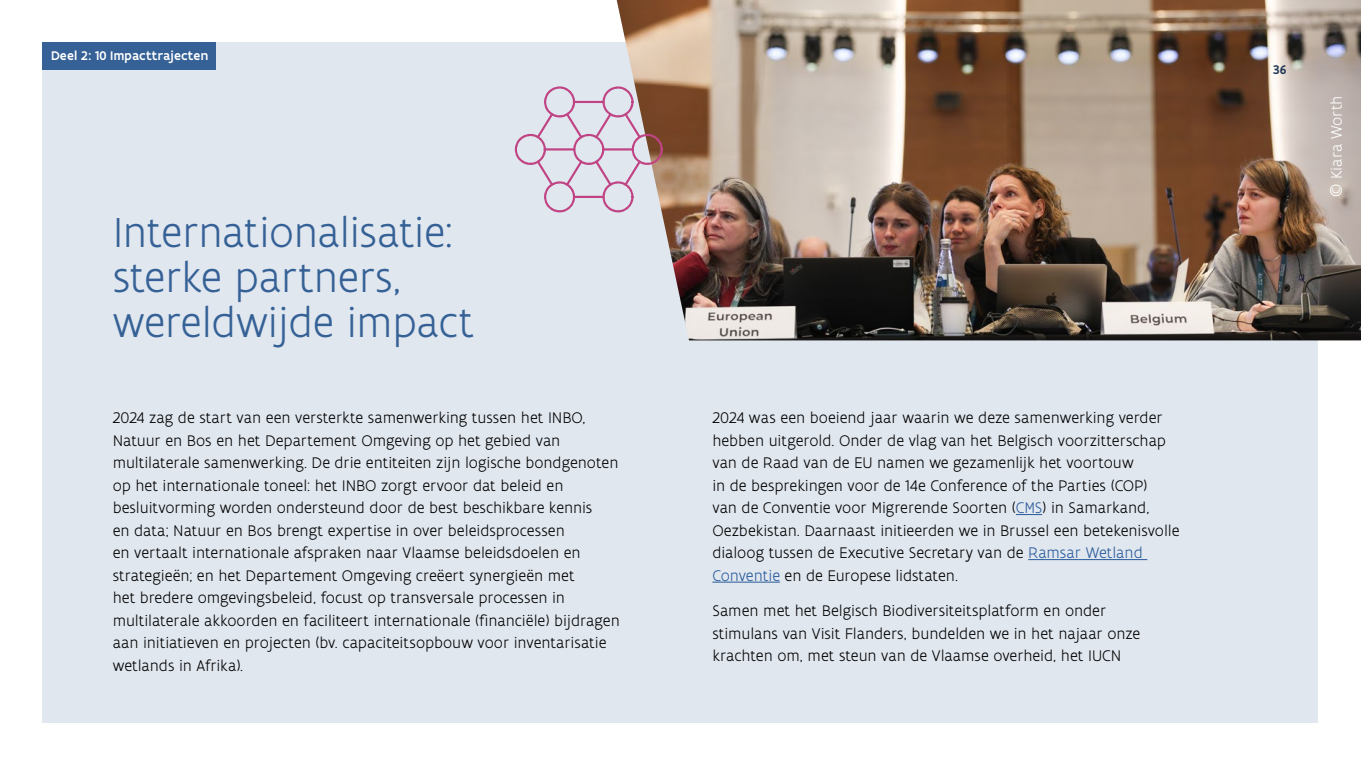
<style>
.page{position:relative;width:1361px;height:766px;background:#fff}
.page>*{position:absolute;margin:0;border:0;box-sizing:border-box;transform-origin:0 0}
.t1{font:300 45px/45px "Flanders Art Sans";letter-spacing:-.015em;color:#356196}
.t2{font:300 16.5px/22.5px "Flanders Art Sans";letter-spacing:-.005em;color:#000}
.t3{font:300 16.5px "Flanders Art Sans";letter-spacing:-.005em;color:#fff}
.t4{font:500 13.5px "Flanders Art Sans";letter-spacing:.02em;color:#fff}
.t5{font:500 13.5px "Flanders Art Sans";color:#203959}
.s1{color:#275b9b}
</style>
<div class="page">
<div style="left:43px;top:43px;width:1275px;height:680px;background:#e1e7ef"></div>
<img style="left:617px;top:0;width:744px;height:340px">
<svg style="left:514px;top:85px;width:149px;height:128px"></svg>
<div style="left:43px;top:43px;width:173px;height:27px;background:#356196"></div>
<svg style="left:1016px;top:514px;width:26px;height:1px"></svg>
<hr style="left:1028px;top:559px;width:119px;height:1px;background:#275b9b">
<hr style="left:712px;top:581px;width:68px;height:1px;background:#275b9b">
<p class="t4" style="left:51px;top:47px;width:159px">Deel 2: 10 Impacttrajecten</p>
<h1 class="t1" style="left:113px;top:209px;width:363px">Internationalisatie: sterke partners, wereldwijde impact</h1>
<p class="t2" style="left:113px;top:406px;width:509px">2024 zag de start van een versterkte samenwerking tussen het INBO, Natuur en Bos en het Departement Omgeving op het gebied van multilaterale samenwerking. De drie entiteiten zijn logische bondgenoten op het internationale toneel: het INBO zorgt ervoor dat beleid en besluitvorming worden ondersteund door de best beschikbare kennis<br>en data; Natuur en Bos brengt expertise in over beleidsprocessen<br>en vertaalt internationale afspraken naar Vlaamse beleidsdoelen en strategieën; en het Departement Omgeving creëert synergieën met<br>het bredere omgevingsbeleid, focust op transversale processen in multilaterale akkoorden en faciliteert internationale (financiële) bijdragen aan initiatieven en projecten (bv. capaciteitsopbouw voor inventarisatie wetlands in Afrika).</p>
<p class="t2" style="left:712px;top:406px;width:468px">2024 was een boeiend jaar waarin we deze samenwerking verder hebben uitgerold. Onder de vlag van het Belgisch voorzitterschap van de Raad van de EU namen we gezamenlijk het voortouw<br>in de besprekingen voor de 14e Conference of the Parties (COP)<br>van de Conventie voor Migrerende Soorten (<span class="s1">CMS</span>) in Samarkand, Oezbekistan. Daarnaast initieerden we in Brussel een betekenisvolle dialoog tussen de Executive Secretary van de <span class="s1">Ramsar Wetland Conventie</span> en de Europese lidstaten.</p>
<p class="t2" style="left:712px;top:599px;width:429px">Samen met het Belgisch Biodiversiteitsplatform en onder stimulans van Visit Flanders, bundelden we in het najaar onze krachten om, met steun van de Vlaamse overheid, het IUCN</p>
<p class="t5" style="left:1273px;top:61px;width:15px">36</p>
<p class="t3" style="left:1326px;top:197px;width:103px;rotate:-90deg">© Kiara Worth</p>
</div>
